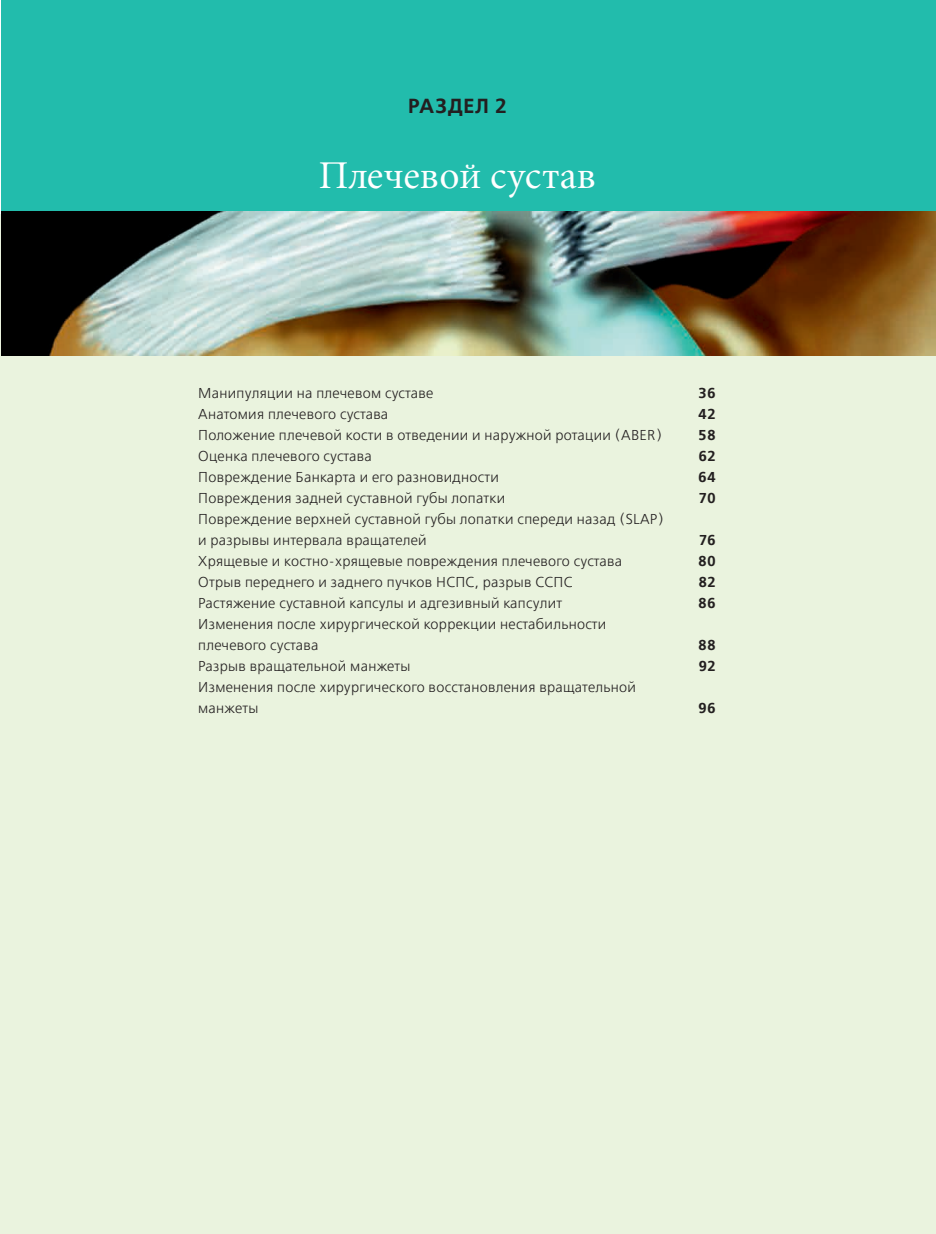
<style>
.page{position:relative;width:936px;height:1234px;background:#fff}
.page>*{position:absolute;margin:0;border:0;box-sizing:border-box;transform-origin:0 0}
.t1{font:39px "Minion Cyr";color:#fff}
.t2{font:700 20.25px "Free Set C";letter-spacing:.035em;color:#231f20}
.t3{font:14.25px/21px "Free Set Light C";letter-spacing:.02em;color:#231f20}
.t4{font:14.25px "Free Set Demi C";letter-spacing:.015em;color:#231f20}
</style>
<div class="page">
<div style="left:1px;top:0;width:934px;height:215px;background:#22bcac"></div>
<div style="left:0;top:215px;width:935px;height:1018px;background:#eaf3de"></div>
<img style="left:1px;top:212px;width:934px;height:144px">
<h2 class="t2" style="left:408px;top:94px;width:100px">РАЗДЕЛ 2</h2>
<h1 class="t1" style="left:319px;top:152px;width:278px">Плечевой сустав</h1>
<p class="t3" style="left:198px;top:383px;width:237px">Манипуляции на плечевом суставе</p>
<p class="t4" style="left:698px;top:385px;width:19px">36</p>
<p class="t3" style="left:198px;top:404px;width:191px">Анатомия плечевого сустава</p>
<p class="t4" style="left:698px;top:406px;width:19px">42</p>
<p class="t3" style="left:198px;top:425px;width:465px">Положение плечевой кости в отведении и наружной ротации (ABER)</p>
<p class="t4" style="left:698px;top:427px;width:19px">58</p>
<p class="t3" style="left:198px;top:446px;width:175px">Оценка плечевого сустава</p>
<p class="t4" style="left:698px;top:448px;width:19px">62</p>
<p class="t3" style="left:198px;top:467px;width:302px">Повреждение Банкарта и его разновидности</p>
<p class="t4" style="left:698px;top:469px;width:19px">64</p>
<p class="t3" style="left:198px;top:488px;width:308px">Повреждения задней суставной губы лопатки</p>
<p class="t4" style="left:698px;top:490px;width:19px">70</p>
<p class="t3" style="left:198px;top:509px;width:467px">Повреждение верхней суставной губы лопатки спереди назад (SLAP) и разрывы интервала вращателей</p>
<p class="t4" style="left:698px;top:532px;width:19px">76</p>
<p class="t3" style="left:198px;top:551px;width:425px">Хрящевые и костно-хрящевые повреждения плечевого сустава</p>
<p class="t4" style="left:698px;top:553px;width:19px">80</p>
<p class="t3" style="left:198px;top:572px;width:375px">Отрыв переднего и заднего пучков НСПС, разрыв ССПС</p>
<p class="t4" style="left:698px;top:574px;width:19px">82</p>
<p class="t3" style="left:198px;top:593px;width:365px">Растяжение суставной капсулы и адгезивный капсулит</p>
<p class="t4" style="left:698px;top:595px;width:19px">86</p>
<p class="t3" style="left:198px;top:614px;width:409px">Изменения после хирургической коррекции нестабильности плечевого сустава</p>
<p class="t4" style="left:698px;top:637px;width:19px">88</p>
<p class="t3" style="left:198px;top:656px;width:214px">Разрыв вращательной манжеты</p>
<p class="t4" style="left:698px;top:658px;width:19px">92</p>
<p class="t3" style="left:198px;top:677px;width:439px">Изменения после хирургического восстановления вращательной манжеты</p>
<p class="t4" style="left:698px;top:700px;width:19px">96</p>
</div>
